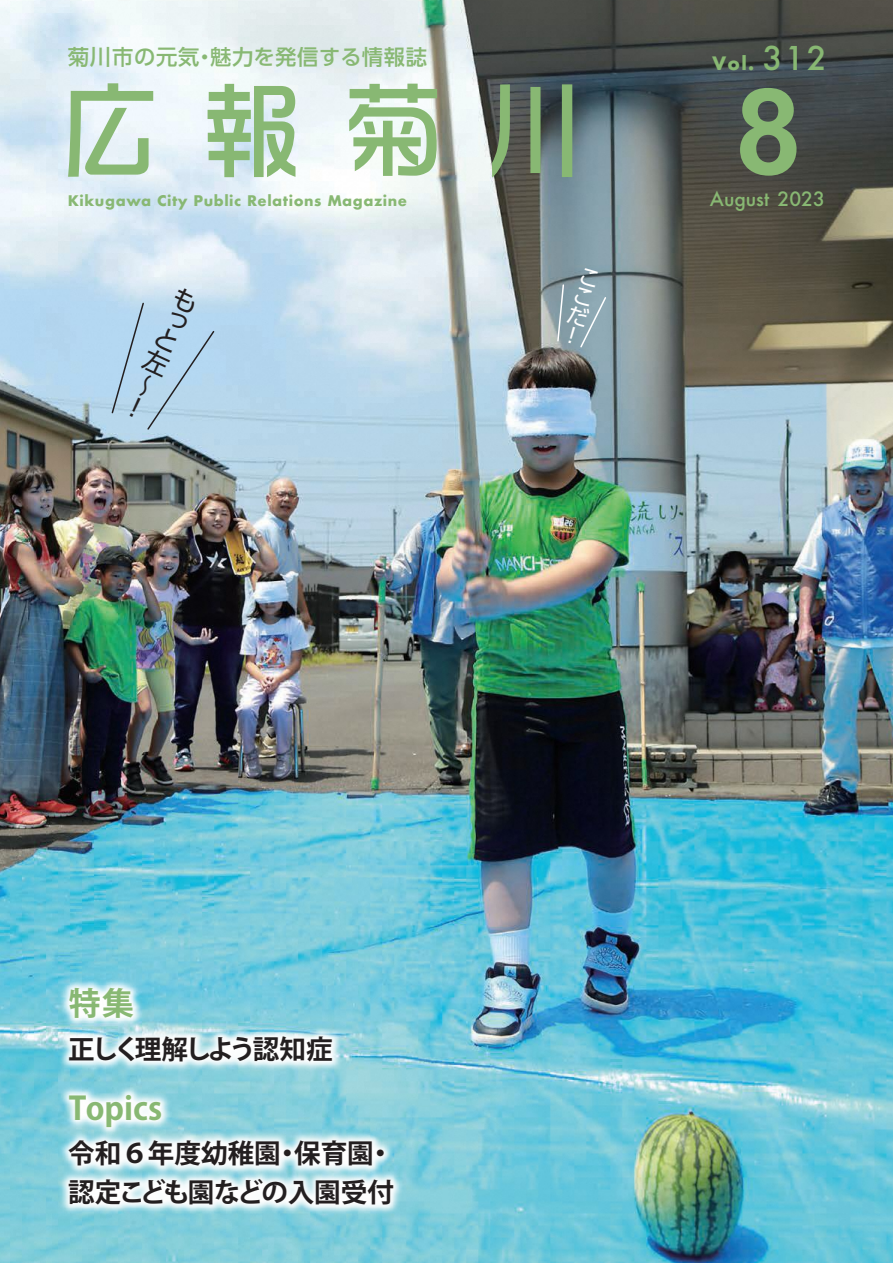
<style>
.page{position:relative;width:893px;height:1263px;background:#fff}
.page>*{position:absolute;margin:0;border:0;box-sizing:border-box;transform-origin:0 0}
.t1{font:700 120px "Arial";color:#88b873}
.t2{font:106.35px "DFPPOP Mix CID W5";color:#88b873}
.t3{font:700 31.95px "Koz Go Pr 6 N";color:#88b873}
.t4{font:700 26.55px/39px "Koz Go Pr 6 N";color:#231f20}
.t5{font:700 26.55px "Koz Go Pr 6 N";letter-spacing:-.12em;color:#231f20}
.t6{font:500 21.3px "UD Shin Go Pr 6 N";letter-spacing:.035em;color:#88b873}
.t7{font:21px/20.4px "UD Shin Go Pr 6 N";color:#fff;text-align:justify}
.t8{font:500 19.2px "Futura";color:#88b873}
.t9{font:700 18px "Futura";color:#88b873}
.t10{font:700 14.25px "Futura";letter-spacing:.04em;color:#88b873}
.s1{font-weight:500;font-size:31.95px}
</style>
<div class="page">
<img style="left:0;top:0;width:893px;height:1263px">
<svg style="left:556px;top:283px;width:9px;height:59px"></svg>
<svg style="left:579px;top:296px;width:28px;height:53px"></svg>
<img style="left:6px;top:1078px;width:450px;height:185px">
<img style="left:6px;top:925px;width:191px;height:48px">
<img style="left:6px;top:973px;width:389px;height:156px">
<svg style="left:111px;top:286px;width:105px;height:145px"></svg>
<h3 class="t6" style="left:68px;top:40px;width:360px">菊川市の元気・魅力を発信する情報誌</h3>
<h2 class="t2" style="left:57px;top:73px;width:533px">広 報 菊 川</h2>
<p class="t10" style="left:68px;top:191px;width:341px">Kikugawa City Public Relations Magazine</p>
<h3 class="t7" style="left:582px;top:263px;width:12px;rotate:16deg">ここだ！</h3>
<p class="t9" style="left:712px;top:50px;width:116px">Vol. <span class="s1">312</span></p>
<h1 class="t1" style="left:735px;top:53px;width:68px">8</h1>
<h3 class="t8" style="left:710px;top:186px;width:117px">August 2023</h3>
<h3 class="t3" style="left:69px;top:986px;width:67px">特集</h3>
<h3 class="t5" style="left:68px;top:1034px;width:266px">正しく理解しよう認知症</h3>
<h3 class="t3" style="left:69px;top:1090px;width:95px">Topics</h3>
<h3 class="t4" style="left:68px;top:1135px;width:327px">令和６年度幼稚園・保育園・認定こども園などの入園受付</h3>
</div>
